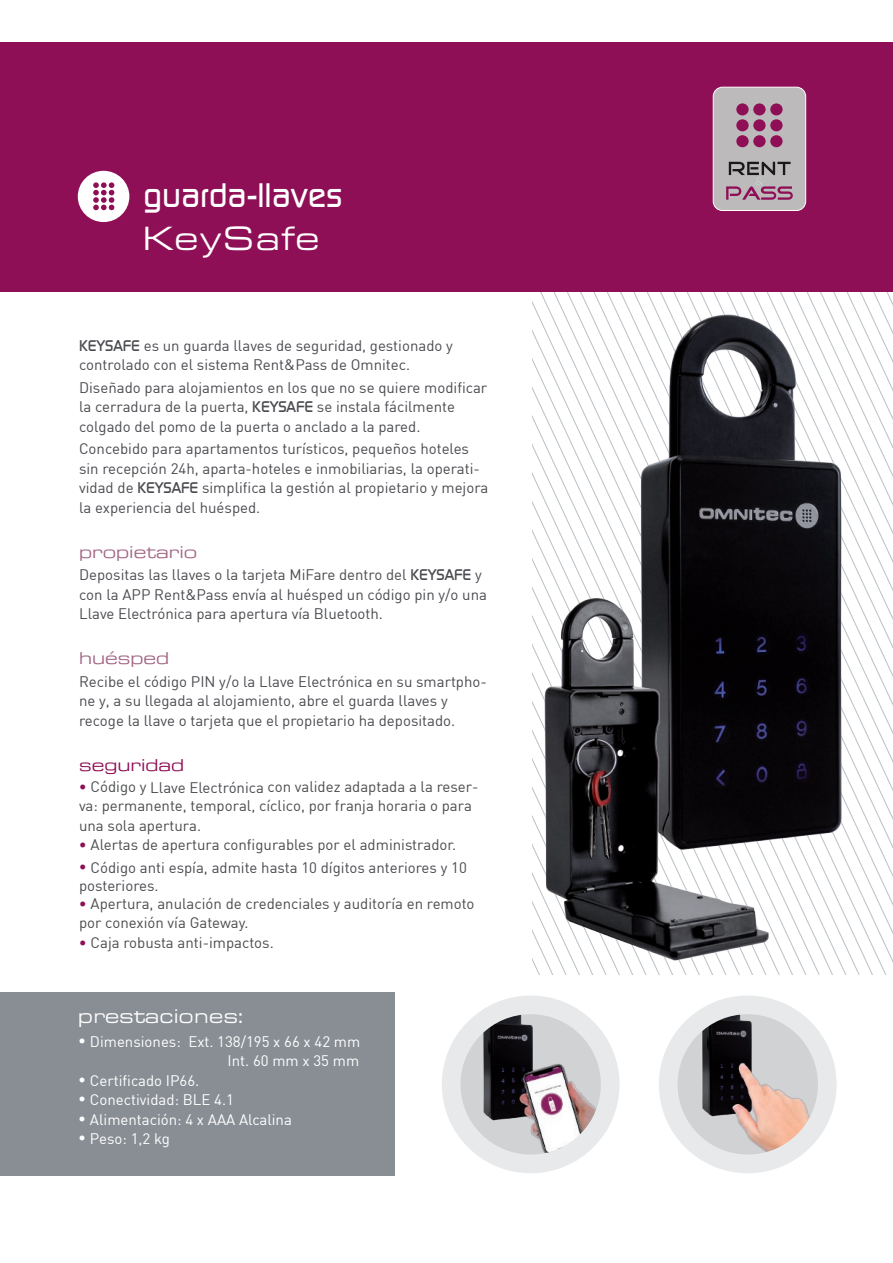
<style>
.page{position:relative;width:893px;height:1263px;background:#fff}
.page>*{position:absolute;margin:0;border:0;box-sizing:border-box;transform-origin:0 0}
.t1{font:500 33px "Digital";color:#fff}
.t2{font:expanded 33px "Eurostile BQ";letter-spacing:.035em;color:#fff}
.t3{font:expanded 19.5px "Eurostile BQ";color:#fff}
.t4{font:16.5px "Eurostile LT Extended Two";color:#a26583}
.t5{font:16.5px "Eurostile LT Extended Two";color:#8e0f56}
.t6{font:15px/19.5px "DIN";color:#4a4b50}
.t7{font:15px/19.5px "DIN";color:#4b4c4d}
.t8{font:15px/19.5px "DIN";color:#fff;text-align:right}
.s1{font-family:"Digital";font-weight:500}
.s2{font-weight:700;color:#8e0f56}
.s3{color:#4a4b50}
</style>
<div class="page">
<div style="left:0;top:993px;width:395px;height:183px;background:#898e94"></div>
<svg style="left:806px;top:292px;width:13px;height:682px"></svg>
<svg style="left:819px;top:292px;width:14px;height:682px"></svg>
<svg style="left:833px;top:292px;width:59px;height:682px"></svg>
<div style="left:0;top:43px;width:893px;height:249px;background:#8e0f56"></div>
<div style="left:713px;top:87px;width:93px;height:123px;background:#bcbabb;border-radius:9px"></div>
<div style="left:713px;top:87px;width:93px;height:124px;border:1px solid #fff;border-radius:9px"></div>
<div style="left:736px;top:103px;width:13px;height:12px;background:#8e0f56;border-radius:50%"></div>
<div style="left:736px;top:119px;width:13px;height:12px;background:#8e0f56;border-radius:50%"></div>
<div style="left:736px;top:135px;width:13px;height:12px;background:#8e0f56;border-radius:50%"></div>
<div style="left:753px;top:103px;width:13px;height:12px;background:#8e0f56;border-radius:50%"></div>
<div style="left:753px;top:119px;width:13px;height:12px;background:#8e0f56;border-radius:50%"></div>
<div style="left:753px;top:135px;width:13px;height:12px;background:#8e0f56;border-radius:50%"></div>
<div style="left:770px;top:103px;width:13px;height:12px;background:#8e0f56;border-radius:50%"></div>
<div style="left:770px;top:119px;width:13px;height:12px;background:#8e0f56;border-radius:50%"></div>
<div style="left:770px;top:135px;width:13px;height:12px;background:#8e0f56;border-radius:50%"></div>
<svg style="left:726px;top:162px;width:67px;height:38px"></svg>
<svg style="left:78px;top:171px;width:51px;height:51px"></svg>
<img style="left:634px;top:306px;width:215px;height:552px">
<img style="left:532px;top:595px;width:241px;height:380px">
<svg style="left:442px;top:995px;width:178px;height:178px"></svg>
<svg style="left:659px;top:995px;width:178px;height:178px"></svg>
<h1 class="t1" style="left:143px;top:176px;width:201px">guarda-llaves</h1>
<h1 class="t2" style="left:143px;top:220px;width:179px">KeySafe</h1>
<p class="t6" style="left:79px;top:335px;width:375px"><span class="s1">KEYSAFE</span> es un guarda llaves de seguridad, gestionado y controlado con el sistema Rent&amp;Pass de Omnitec.</p>
<p class="t6" style="left:79px;top:377px;width:410px">Diseñado para alojamientos en los que no se quiere modificar la cerradura de la puerta, <span class="s1">KEYSAFE</span> se instala fácilmente colgado del pomo de la puerta o anclado a la pared.</p>
<p class="t6" style="left:79px;top:439px;width:411px">Concebido para apartamentos turísticos, pequeños hoteles sin recepción 24h, aparta-hoteles e inmobiliarias, la operati&shy;vidad de <span class="s1">KEYSAFE</span> simplifica la gestión al propietario y mejora la experiencia del huésped.</p>
<p class="t4" style="left:79px;top:540px;width:120px">propietario</p>
<p class="t6" style="left:79px;top:565px;width:409px">Depositas las llaves o la tarjeta MiFare dentro del <span class="s1">KEYSAFE</span> y con la APP Rent&amp;Pass envía al huésped un código pin y/o una<br>Llave Electrónica para apertura vía Bluetooth.</p>
<p class="t4" style="left:79px;top:647px;width:92px">huésped</p>
<p class="t6" style="left:79px;top:671px;width:409px">Recibe el código PIN y/o la Llave Electrónica en su smartpho&shy;ne y, a su llegada al alojamiento, abre el guarda llaves y recoge la llave o tarjeta que el propietario ha depositado.</p>
<p class="t5" style="left:79px;top:753px;width:107px">seguridad</p>
<p class="t7" style="left:79px;top:776px;width:401px"><span class="s2">•</span> Código y <span class="s3">Llave Electrónica</span> con validez adaptada a la reser&shy;va: permanente, temporal, cíclico, por franja horaria o para una sola apertura.</p>
<p class="t7" style="left:79px;top:835px;width:378px"><span class="s2">•</span> Alertas de apertura configurables por el administrador.</p>
<p class="t6" style="left:79px;top:858px;width:389px;line-height:18px"><span class="s2">•</span> Código anti espía, admite hasta 10 dígitos anteriores y 10 posteriores.</p>
<p class="t7" style="left:79px;top:893px;width:397px"><span class="s2">•</span> Apertura, anulación de credenciales y auditoría en remoto por conexión vía Gateway.</p>
<p class="t7" style="left:79px;top:932px;width:196px"><span class="s2">•</span> Caja robusta anti-impactos.</p>
<h2 class="t3" style="left:78px;top:1005px;width:166px">prestaciones:</h2>
<p class="t8" style="left:78px;top:1031px;width:284px">• Dimensiones: Ext. 138/195 x 66 x 42 mm<br>Int. 60 mm x 35 mm</p>
<p class="t8" style="left:78px;top:1070px;width:123px">• Certificado IP66.</p>
<p class="t8" style="left:78px;top:1090px;width:157px">• Conectividad: BLE 4.1</p>
<p class="t8" style="left:78px;top:1109px;width:215px">• Alimentación: 4 x AAA Alcalina</p>
<p class="t8" style="left:78px;top:1129px;width:93px">• Peso: 1,2 kg</p>
</div>
